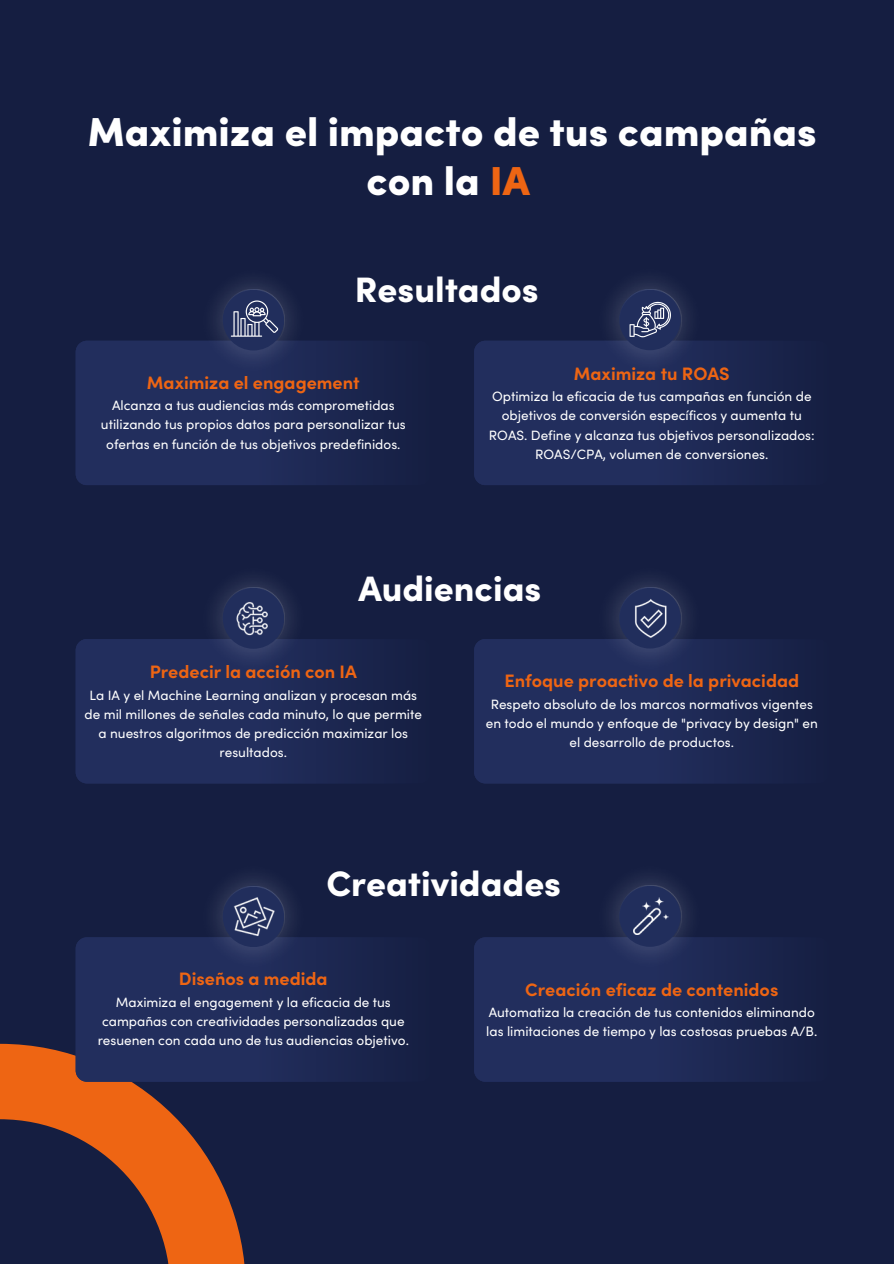
<style>
.page{position:relative;width:894px;height:1264px;background:#fff}
.page>*{position:absolute;margin:0;border:0;box-sizing:border-box;transform-origin:0 0}
.t1{font:900 40.5px/48.3px "Sofia Pro";color:#fff;text-align:center}
.t2{font:900 35.4px "Sofia Pro";color:#fff}
.t3{font:700 18px "Sofia Pro";color:#ee6513}
.t4{font:13.5px/19.2px "Sofia Pro";color:#fff;text-align:center}
.s1{color:#ee6513}
</style>
<div class="page">
<div style="left:0;top:0;width:893px;height:1263px;background:#151e41"></div>
<svg style="left:0;top:1043px;width:246px;height:220px"></svg>
<svg style="left:474px;top:639px;width:292px;height:144px;background:#202b59"></svg>
<svg style="left:76px;top:639px;width:291px;height:144px;background:#202b59"></svg>
<img style="left:199px;top:579px;width:108px;height:93px">
<img style="left:223px;top:587px;width:62px;height:62px">
<img style="left:595px;top:579px;width:108px;height:93px">
<img style="left:619px;top:587px;width:62px;height:62px">
<img style="left:234px;top:599px;width:38px;height:38px">
<img style="left:625px;top:595px;width:48px;height:48px">
<svg style="left:474px;top:341px;width:292px;height:144px;background:#202b59"></svg>
<svg style="left:76px;top:341px;width:291px;height:144px;background:#202c59"></svg>
<img style="left:199px;top:281px;width:108px;height:93px">
<img style="left:223px;top:289px;width:62px;height:62px">
<img style="left:595px;top:280px;width:108px;height:94px">
<img style="left:619px;top:289px;width:62px;height:62px">
<svg style="left:629px;top:302px;width:41px;height:35px"></svg>
<svg style="left:231px;top:300px;width:47px;height:36px;background:#535d81"></svg>
<svg style="left:474px;top:937px;width:292px;height:144px;background:#202b59"></svg>
<svg style="left:76px;top:937px;width:291px;height:144px;background:#202c59"></svg>
<img style="left:199px;top:877px;width:108px;height:93px">
<img style="left:223px;top:886px;width:62px;height:61px">
<img style="left:595px;top:877px;width:108px;height:93px">
<img style="left:619px;top:885px;width:62px;height:62px">
<img style="left:633px;top:897px;width:35px;height:37px">
<img style="left:228px;top:891px;width:50px;height:50px">
<h1 class="t1" style="left:88px;top:106px;width:730px">Maximiza el impacto de tus campañas con la <span class="s1">IA</span></h1>
<p class="t2" style="left:355px;top:266px;width:185px">Resultados</p>
<p class="t3" style="left:147px;top:370px;width:214px">Maximiza el engagement</p>
<p class="t4" style="left:101px;top:396px;width:306px">Alcanza a tus audiencias más comprometidas utilizando tus propios datos para personalizar tus ofertas en función de tus objetivos predefinidos.</p>
<p class="t3" style="left:573px;top:361px;width:157px">Maximiza tu ROAS</p>
<p class="t4" style="left:489px;top:387px;width:327px">Optimiza la eficacia de tus campañas en función de objetivos de conversión específicos y aumenta tu ROAS. Define y alcanza tus objetivos personalizados:<br>ROAS/CPA, volumen de conversiones.</p>
<h2 class="t2" style="left:358px;top:565px;width:184px">Audiencias</h2>
<p class="t3" style="left:150px;top:660px;width:208px">Predecir la acción con IA</p>
<p class="t4" style="left:85px;top:685px;width:339px">La IA y el Machine Learning analizan y procesan más de mil millones de señales cada minuto, lo que permite a nuestros algoritmos de predicción maximizar los resultados.</p>
<p class="t3" style="left:504px;top:669px;width:296px">Enfoque proactivo de la privacidad</p>
<p class="t4" style="left:490px;top:694px;width:324px">Respeto absoluto de los marcos normativos vigentes</p>
<p class="t4" style="left:485px;top:713px;width:333px">en todo el mundo y enfoque de "privacy by design" en el desarrollo de productos.</p>
<p class="t2" style="left:326px;top:860px;width:236px">Creatividades</p>
<p class="t3" style="left:179px;top:967px;width:150px">Diseños a medida</p>
<h2 class="t4" style="left:98px;top:992px;width:313px">Maximiza el engagement y la eficacia de tus campañas con creatividades personalizadas que resuenen con cada uno de tus audiencias objetivo.</h2>
<p class="t3" style="left:525px;top:977px;width:254px">Creación eficaz de contenidos</p>
<p class="t4" style="left:486px;top:1002px;width:332px;text-align:left">Automatiza la creación de tus contenidos eliminando las limitaciones de tiempo y las costosas pruebas A/B.</p>
</div>
